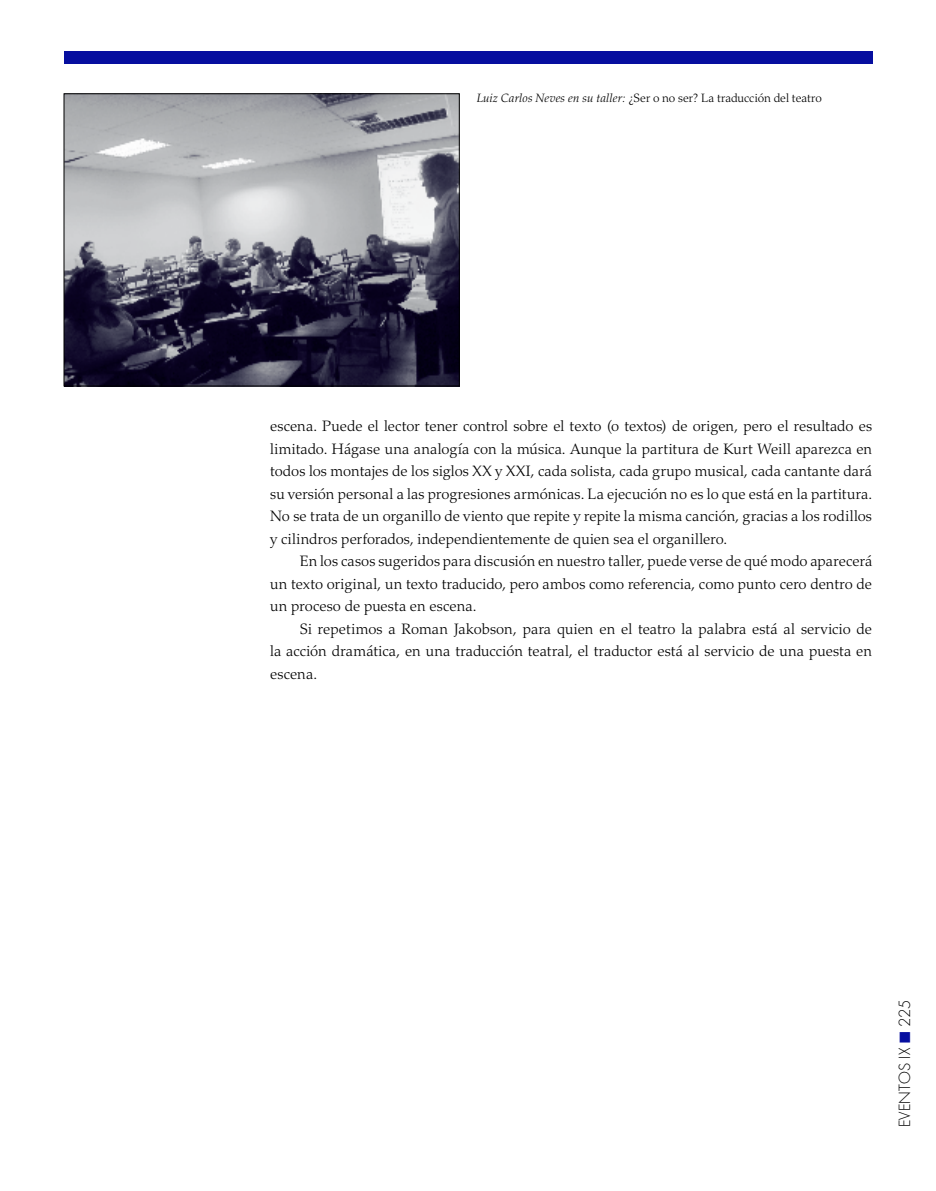
<style>
.page{position:relative;width:936px;height:1191px;background:#fff}
.page>*{position:absolute;margin:0;border:0;box-sizing:border-box;transform-origin:0 0}
.t1{font:300 15px/22.5px "Palatino LT Std";color:#000;text-align:justify}
.t2{font:300 15px "Futura Std";color:#000}
.t3{font:300 12px "Palatino LT Std";color:#000}
.s1{font-style:italic}
.s2{color:#060e9f}
</style>
<div class="page">
<div style="left:64px;top:51px;width:808px;height:13px;background:#060e9f"></div>
<img style="left:66px;top:96px;width:391px;height:288px">
<div style="left:64px;top:94px;width:395px;height:292px;border:1px solid #000"></div>
<p class="t3" style="left:476px;top:91px;width:346px"><span class="s1">Luiz Carlos Neves en su taller:</span> ¿Ser o no ser? La traducción del teatro</p>
<p class="t1" style="left:270px;top:415px;width:603px">escena. Puede el lector tener control sobre el texto (o textos) de origen, pero el resultado es limitado. Hágase una analogía con la música. Aunque la partitura de Kurt Weill aparezca en todos los montajes de los siglos XX y XXI, cada solista, cada grupo musical, cada cantante dará su versión personal a las progresiones armónicas. La ejecución no es lo que está en la partitura.<br>No se trata de un organillo de viento que repite y repite la misma canción, gracias a los rodillos y cilindros perforados, independientemente de quien sea el organillero.</p>
<p class="t1" style="left:270px;top:550px;width:603px;text-indent:30px">En los casos sugeridos para discusión en nuestro taller, puede verse de qué modo aparecerá un texto original, un texto traducido, pero ambos como referencia, como punto cero dentro de un proceso de puesta en escena.</p>
<p class="t1" style="left:270px;top:617px;width:603px;text-indent:30px">Si repetimos a Roman Jakobson, para quien en el teatro la palabra está al servicio de la acción dramática, en una traducción teatral, el traductor está al servicio de una puesta en escena.</p>
<p class="t2" style="left:895px;top:1127px;width:129px;rotate:-90deg">EVENTOS IX <span class="s2">■</span> 225</p>
</div>
